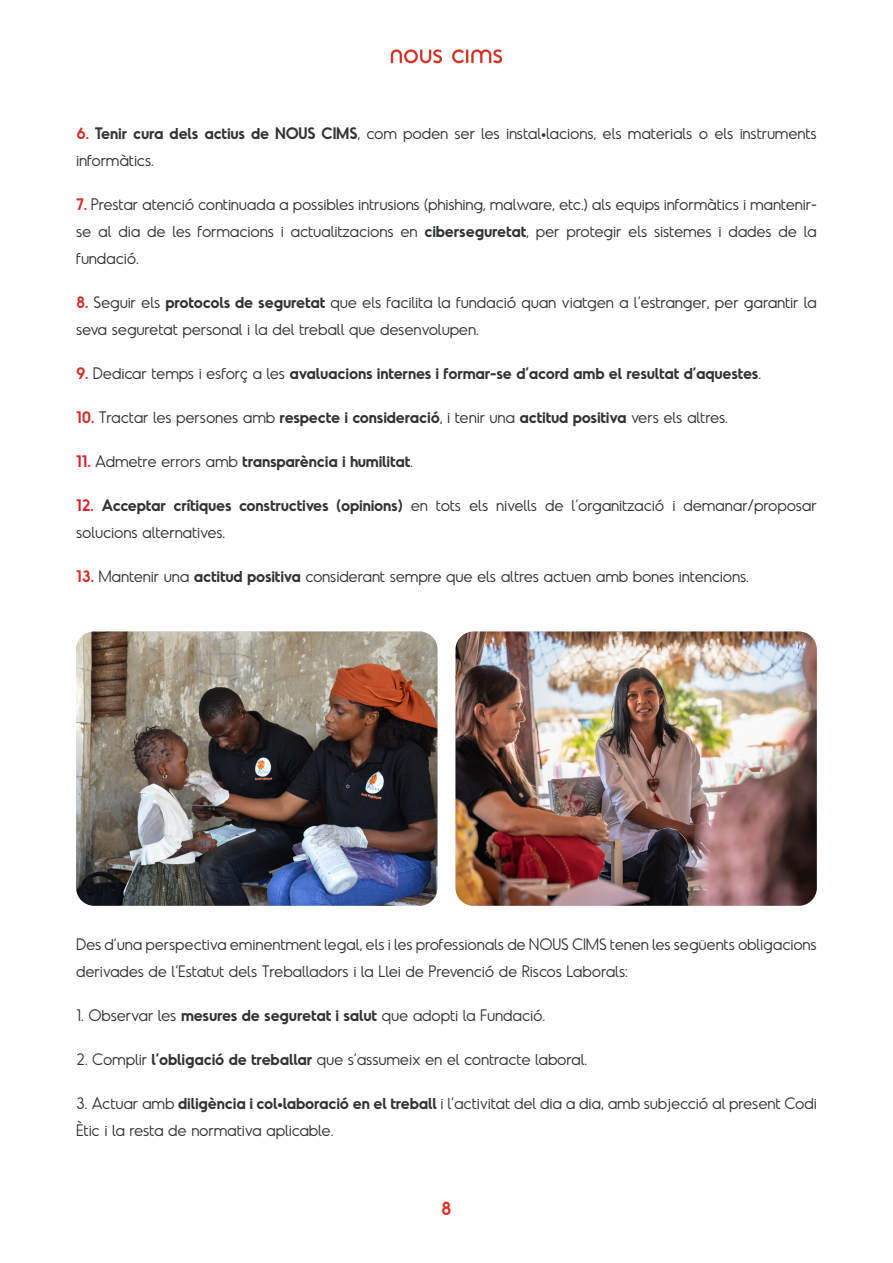
<style>
.page{position:relative;width:893px;height:1263px;background:#fff}
.page>*{position:absolute;margin:0;border:0;box-sizing:border-box;transform-origin:0 0}
.t1{font:600 18px "Odudo";color:#de3029}
.texto_general{font:300 15.75px/27px "Odudo";letter-spacing:-.01em;color:#303432}
.texto_general-2{font:600 15.75px "Odudo";letter-spacing:-.01em;color:#303432}
.s1{font-weight:600;color:#d0312d}
.s2{font-weight:600}
.s3{color:#d0312d}
.s4{font-weight:300}
.s5{color:#da212a}
.s6{font-weight:600;color:#da212a}
</style>
<div class="page">
<img style="left:391px;top:49px;width:111px;height:15px">
<img style="left:455px;top:631px;width:362px;height:275px">
<img style="left:76px;top:631px;width:361px;height:275px">
<p class="texto_general" style="left:76px;top:120px;width:742px"><span class="s1">6.</span> <span class="s2">Tenir cura dels actius de NOUS CIMS</span>, com poden ser les instal·lacions, els materials o els instruments informàtics.</p>
<p class="texto_general" style="left:76px;top:191px;width:742px;text-align:justify"><span class="s1">7.</span> Prestar atenció continuada a possibles intrusions (phishing, malware, etc.) als equips informàtics i mantenir&shy;se al dia de les formacions i actualitzacions en <span class="s2">ciberseguretat</span>, per protegir els sistemes i dades de la fundació.</p>
<p class="texto_general" style="left:76px;top:289px;width:742px"><span class="s1">8.</span> Seguir els <span class="s2">protocols de seguretat</span> que els facilita la fundació quan viatgen a l’estranger, per garantir la seva seguretat personal i la del treball que desenvolupen.</p>
<p class="texto_general-2" style="left:76px;top:363px;width:686px"><span class="s3">9.</span> <span class="s4">Dedicar temps i esforç a les</span> avaluacions internes i formar-se d’acord amb el resultat d’aquestes<span class="s4">.</span></p>
<p class="texto_general" style="left:76px;top:404px;width:653px"><span class="s1">10.</span> Tractar les persones amb <span class="s2">respecte i consideració</span>, i tenir una <span class="s2">actitud positiva</span> vers els altres.</p>
<p class="texto_general-2" style="left:76px;top:451px;width:338px"><span class="s5">11.</span> <span class="s4">Admetre errors amb</span> transparència i humilitat<span class="s4">.</span></p>
<p class="texto_general" style="left:76px;top:492px;width:742px"><span class="s6">12.</span> <span class="s2">Acceptar crítiques constructives (opinions)</span> en tots els nivells de l’organització i demanar/proposar solucions alternatives.</p>
<p class="texto_general" style="left:76px;top:563px;width:674px"><span class="s1">13.</span> Mantenir una <span class="s2">actitud positiva</span> considerant sempre que els altres actuen amb bones intencions.</p>
<p class="texto_general" style="left:76px;top:931px;width:742px">Des d’una perspectiva eminentment legal, els i les professionals de NOUS CIMS tenen les següents obligacions derivades de l’Estatut dels Treballadors i la Llei de Prevenció de Riscos Laborals:</p>
<p class="texto_general" style="left:76px;top:1002px;width:470px">1. Observar les <span class="s2">mesures de seguretat i salut</span> que adopti la Fundació.</p>
<p class="texto_general" style="left:76px;top:1046px;width:513px">2. Complir <span class="s2">l’obligació de treballar</span> que s’assumeix en el contracte laboral.</p>
<p class="texto_general" style="left:76px;top:1090px;width:742px">3. Actuar amb <span class="s2">diligència i col·laboració en el treball</span> i l’activitat del dia a dia, amb subjecció al present Codi<br>Ètic i la resta de normativa aplicable.</p>
<p class="t1" style="left:441px;top:1197px;width:12px">8</p>
</div>
